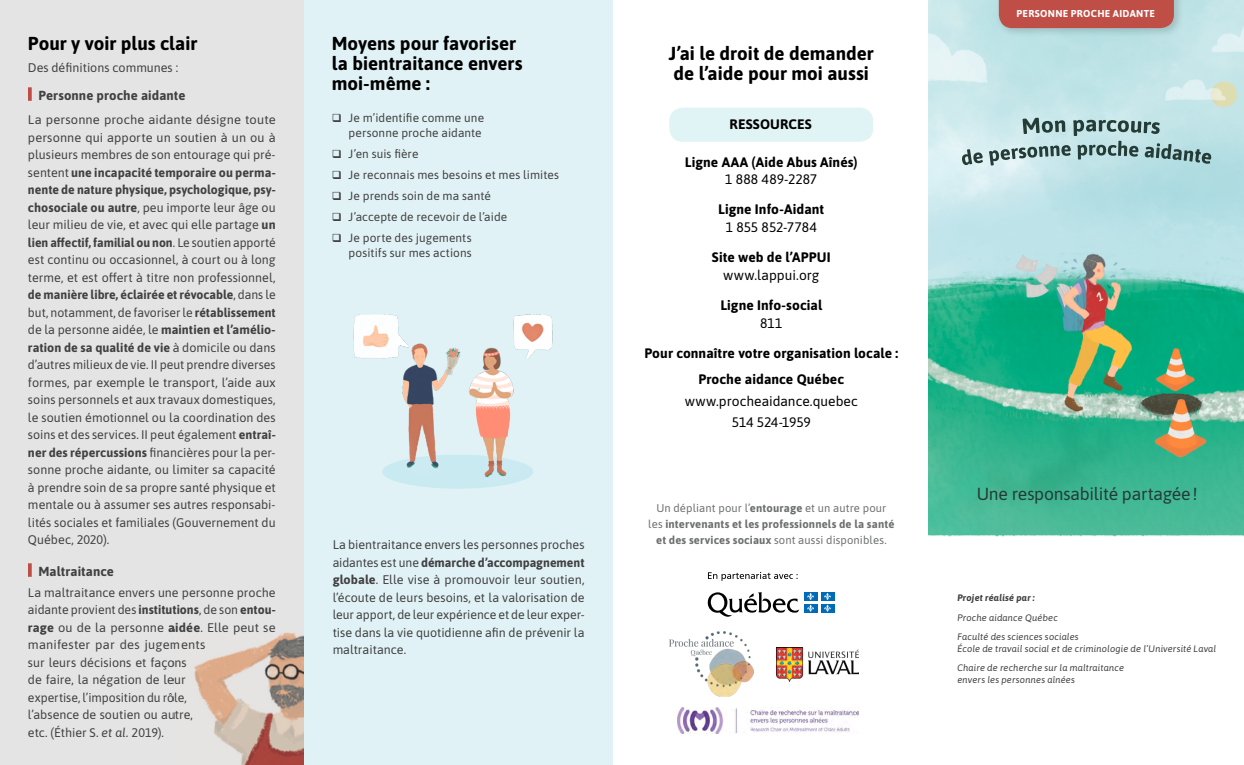
<style>
.page{position:relative;width:1244px;height:765px;background:#fff}
.page>*{position:absolute;margin:0;border:0;box-sizing:border-box;transform-origin:0 0}
.t1{font:700 18.75px/20px "Asap";color:#000}
.t2{font:17.5px "Asap";letter-spacing:-.015em;color:#243b36}
.t3{font:700 13.75px/26.6px "Asap";letter-spacing:.005em;color:#000;text-align:center}
.t4{font:13.75px/21.2px "Asap";color:#000;text-align:center}
.t5{font:700 13.12px "Asap";letter-spacing:.01em;color:#414042}
.t6{font:12.5px/17.5px "Asap";color:#414042;text-align:justify}
.t7{font:11.88px/15.2px "Asap";letter-spacing:.01em;color:#414042;text-align:right}
.t8{font:700 11.25px/16.2px "Asap";letter-spacing:.015em;color:#6e7070;text-align:center}
.t9{font:700 10px "Asap";letter-spacing:.03em;color:#fff}
.t10{font:italic 9.38px/19.6px "Asap";letter-spacing:.015em;color:#414042}
.t11{font:italic 700 9.38px "Asap";letter-spacing:.015em;color:#414042}
.s1{font-weight:700}
.s2{font-style:italic}
.s3{font-weight:400}
</style>
<div class="page">
<img style="left:928px;top:0;width:315px;height:537px">
<div style="left:994px;top:0;width:189px;height:38px;background:#000;opacity:.15"></div>
<div style="left:998px;top:0;width:175px;height:28px;background:#bf4e46"></div>
<div style="left:0;top:0;width:304px;height:765px;background:#e5e4e4"></div>
<svg style="left:28px;top:87px;width:4px;height:14px"></svg>
<svg style="left:28px;top:563px;width:4px;height:14px"></svg>
<img style="left:194px;top:632px;width:110px;height:133px">
<div style="left:304px;top:0;width:308px;height:765px;background:#e0f2f5"></div>
<img style="left:353px;top:314px;width:200px;height:175px">
<svg style="left:961px;top:149px;width:21px;height:16px"></svg>
<svg style="left:988px;top:118px;width:223px;height:48px;background:#a3c1c3"></svg>
<div style="left:669px;top:108px;width:204px;height:34px;background:#e0f3f5;border-radius:13px"></div>
<img style="left:776px;top:647px;width:82px;height:34px">
<img style="left:669px;top:632px;width:84px;height:65px">
<img style="left:677px;top:708px;width:181px;height:26px">
<svg style="left:707px;top:592px;width:92px;height:25px"></svg>
<div style="left:804px;top:592px;width:13px;height:8px;background:#006cb7"></div>
<div style="left:820px;top:592px;width:13px;height:8px;background:#006cb7"></div>
<div style="left:804px;top:604px;width:13px;height:8px;background:#006cb7"></div>
<svg style="left:807px;top:593px;width:7px;height:19px"></svg>
<div style="left:820px;top:604px;width:13px;height:8px;background:#006cb7"></div>
<svg style="left:823px;top:593px;width:7px;height:19px"></svg>
<svg style="left:707px;top:572px;width:90px;height:9px"></svg>
<h1 class="t1" style="left:28px;top:32px;width:171px">Pour y voir plus clair</h1>
<p class="t6" style="left:28px;top:59px;width:152px">Des définitions communes :</p>
<p class="t5" style="left:38px;top:86px;width:148px">Personne proche aidante</p>
<p class="t6" style="left:28px;top:110px;width:249px">La personne proche aidante désigne toute personne qui apporte un soutien à un ou à plusieurs membres de son entourage qui pré&shy;sentent <span class="s1">une incapacité temporaire ou perma&shy;nente de nature physique, psychologique, psy&shy;chosociale ou autre</span>, peu importe leur âge ou leur milieu de vie, et avec qui elle partage <span class="s1">un lien affectif, familial ou non</span>. Le soutien apporté est continu ou occasionnel, à court ou à long terme, et est offert à titre non professionnel, <span class="s1">de manière libre, éclairée et révocable</span>, dans le but, notamment, de favoriser le <span class="s1">rétablissement </span>de la personne aidée, le <span class="s1">maintien et l’amélio&shy;ration de sa qualité de vie</span> à domicile ou dans d’autres milieux de vie. II peut prendre diverses formes, par exemple le transport, l’aide aux soins personnels et aux travaux domestiques, le soutien émotionnel ou la coordination des soins et des services. II peut également <span class="s1">entraî&shy;ner des répercussions</span> financières pour la per&shy;sonne proche aidante, ou limiter sa capacité à prendre soin de sa propre santé physique et mentale ou à assumer ses autres responsabi&shy;lités sociales et familiales (Gouvernement du Québec, 2020).</p>
<p class="t5" style="left:38px;top:562px;width:77px">Maltraitance</p>
<p class="t6" style="left:28px;top:583px;width:249px;text-align:left">La maltraitance envers une personne proche aidante provient des <span class="s1">institutions</span>, de son <span class="s1">entou&shy;rage</span> ou de la personne <span class="s1">aidée</span>. Elle peut se manifester par des jugements<br>sur leurs décisions et façons<br>de faire, la négation de leur<br>expertise, l’imposition du rôle,<br>l’absence de soutien ou autre,<br>etc. (Éthier S. <span class="s2">et al.</span> 2019).</p>
<h1 class="t1" style="left:332px;top:32px;width:192px">Moyens pour favoriser la bientraitance envers moi-même :</h1>
<p class="t7" style="left:332px;top:109px;width:154px">❑ Je m’identifie comme une personne proche aidante</p>
<p class="t7" style="left:332px;top:146px;width:88px">❑ J’en suis fière</p>
<p class="t7" style="left:332px;top:167px;width:229px">❑ Je reconnais mes besoins et mes limites</p>
<p class="t7" style="left:332px;top:188px;width:161px">❑ Je prends soin de ma santé</p>
<p class="t7" style="left:332px;top:209px;width:177px">❑ J’accepte de recevoir de l’aide</p>
<p class="t7" style="left:332px;top:229px;width:141px">❑ Je porte des jugements positifs sur mes actions</p>
<p class="t6" style="left:332px;top:535px;width:253px">La bientraitance envers les personnes proches aidantes est une <span class="s1">démarche d’accompagnement globale</span>. Elle vise à promouvoir leur soutien, l’écoute de leurs besoins, et la valorisation de leur apport, de leur expérience et de leur exper&shy;tise dans la vie quotidienne afin de prévenir la maltraitance.</p>
<h1 class="t1" style="left:668px;top:43px;width:206px">J’ai le droit de demander de l’aide pour moi aussi</h1>
<p class="t3" style="left:729px;top:111px;width:83px">RESSOURCES</p>
<p class="t3" style="left:685px;top:148px;width:174px">Ligne AAA (Aide Abus Aînés)</p>
<p class="t4" style="left:725px;top:168px;width:93px">1 888 489-2287</p>
<p class="t3" style="left:718px;top:196px;width:108px">Ligne Info-Aidant</p>
<p class="t4" style="left:725px;top:216px;width:93px">1 855 852-7784</p>
<p class="t3" style="left:711px;top:243px;width:120px">Site web de l’APPUI</p>
<p class="t4" style="left:723px;top:264px;width:98px">www.lappui.org</p>
<p class="t3" style="left:720px;top:291px;width:103px">Ligne Info-social</p>
<p class="t4" style="left:760px;top:311px;width:24px">811</p>
<p class="t3" style="left:644px;top:339px;width:255px">Pour connaître votre organisation locale :<br>Proche aidance Québec</p>
<p class="t4" style="left:684px;top:389px;width:174px">www.procheaidance.quebec<br>514 524-1959</p>
<p class="t8" style="left:648px;top:499px;width:248px"><span class="s3">Un dépliant pour l’</span>entourage <span class="s3">et un autre pour les</span> intervenants et les professionnels de la santé et des services sociaux <span class="s3">sont aussi disponibles.</span></p>
<p class="t9" style="left:1016px;top:6px;width:140px">PERSONNE PROCHE AIDANTE</p>
<h2 class="t2" style="left:976px;top:481px;width:222px">Une responsabilité partagée!</h2>
<p class="t11" style="left:957px;top:592px;width:79px">Projet réalisé par :</p>
<p class="t10" style="left:957px;top:607px;width:123px">Proche aidance Québec<br>Faculté des sciences sociales</p>
<p class="t10" style="left:957px;top:638px;width:260px">École de travail social et de criminologie de l’Université Laval<br>Chaire de recherche sur la maltraitance</p>
<p class="t10" style="left:957px;top:669px;width:119px">envers les personnes aînées</p>
</div>
